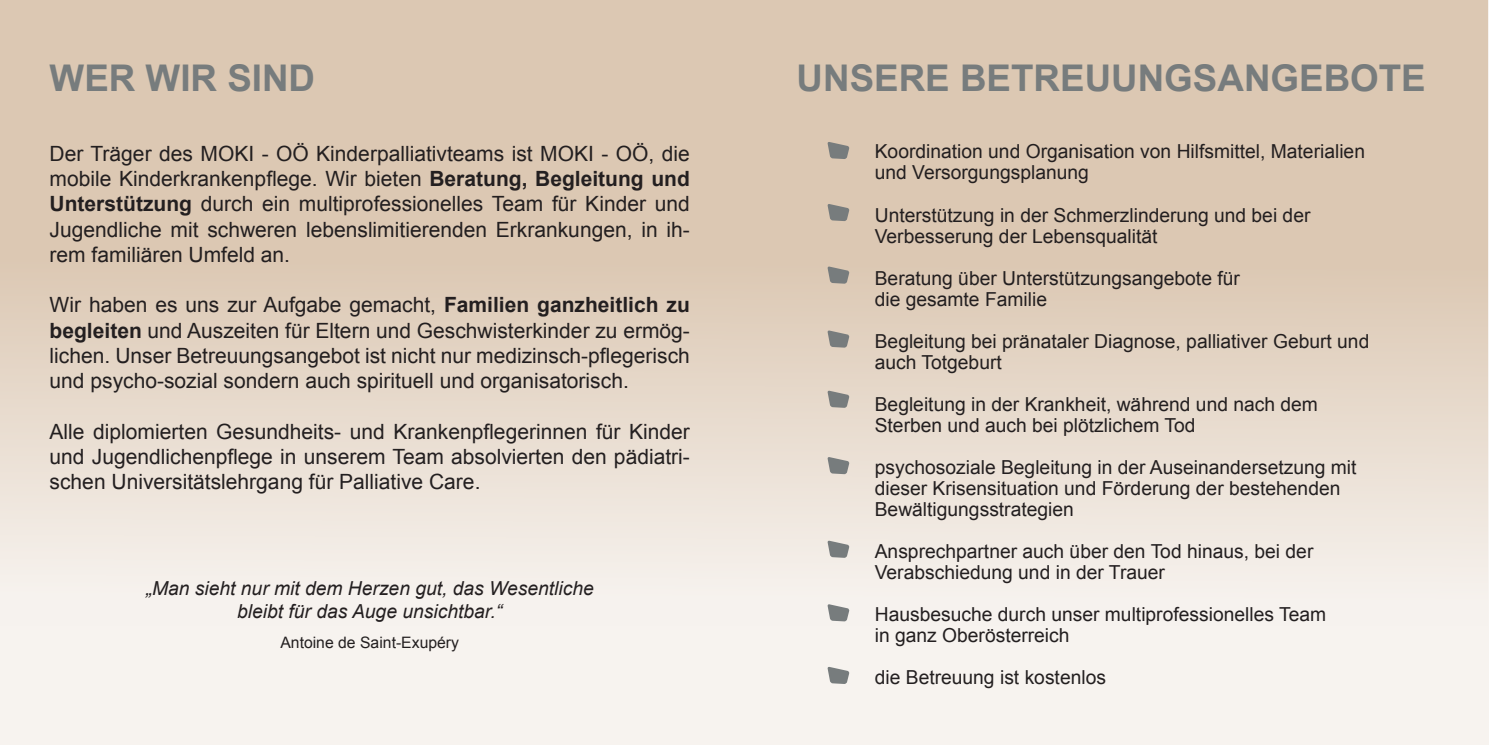
<style>
.page{position:relative;width:1489px;height:745px;background:#fff}
.page>*{position:absolute;margin:0;border:0;box-sizing:border-box;transform-origin:0 0}
.t1{font:700 36.75px "Arial";color:#777c7d}
.t2{font:21px/25.2px "Arial";color:#231f20;text-align:justify}
.t3{font:19.25px/21px "Arial";color:#231f20}
.t4{font:italic 19.25px/23.1px "Arial";color:#231f20;text-align:center}
.t5{font:15.75px "Arial";color:#231f20}
.s1{font-weight:700}
</style>
<div class="page">
<div style="left:0;top:0;width:1488px;height:744px;background:#f7f3ef"></div>
<div style="left:0;top:0;width:1487px;height:625px;background:linear-gradient(to bottom,#d5bda4,#f3ede7)"></div>
<svg style="left:827px;top:142px;width:22px;height:17px"></svg>
<svg style="left:827px;top:204px;width:22px;height:17px"></svg>
<svg style="left:827px;top:266px;width:22px;height:17px"></svg>
<svg style="left:827px;top:330px;width:22px;height:17px"></svg>
<svg style="left:827px;top:603px;width:22px;height:18px"></svg>
<svg style="left:827px;top:390px;width:22px;height:17px"></svg>
<svg style="left:827px;top:540px;width:22px;height:17px"></svg>
<svg style="left:827px;top:667px;width:22px;height:16px"></svg>
<svg style="left:827px;top:456px;width:22px;height:18px"></svg>
<h1 class="t1" style="left:50px;top:64px;width:267px">WER WIR SIND</h1>
<h1 class="t1" style="left:796px;top:64px;width:630px">UNSERE BETREUUNGSANGEBOTE</h1>
<p class="t2" style="left:50px;top:143px;width:641px">Der Träger des MOKI - OÖ Kinderpalliativteams ist MOKI - OÖ, die mobile Kinderkrankenpflege. Wir bieten <span class="s1">Beratung, Begleitung und Unterstützung</span> durch ein multiprofessionelles Team für Kinder und Jugendliche mit schweren lebenslimitierenden Erkrankungen, in ih&shy;rem familiären Umfeld an.</p>
<p class="t2" style="left:50px;top:292px;width:641px">Wir haben es uns zur Aufgabe gemacht, <span class="s1">Familien ganzheitlich zu begleiten</span> und Auszeiten für Eltern und Geschwisterkinder zu ermög&shy;lichen. Unser Betreuungsangebot ist nicht nur medizinsch-pflegerisch und psycho-sozial sondern auch spirituell und organisatorisch.</p>
<p class="t2" style="left:50px;top:418px;width:641px">Alle diplomierten Gesundheits- und Krankenpflegerinnen für Kinder und Jugendlichenpflege in unserem Team absolvierten den pädiatri&shy;schen Universitätslehrgang für Palliative Care.</p>
<p class="t4" style="left:146px;top:578px;width:449px">„Man sieht nur mit dem Herzen gut, das Wesentliche bleibt für das Auge unsichtbar.“</p>
<p class="t5" style="left:280px;top:636px;width:180px">Antoine de Saint-Exupéry</p>
<p class="t3" style="left:874px;top:143px;width:491px">Koordination und Organisation von Hilfsmittel, Materialien und Versorgungsplanung</p>
<p class="t3" style="left:874px;top:206px;width:437px">Unterstützung in der Schmerzlinderung und bei der<br>Verbesserung der Lebensqualität</p>
<p class="t3" style="left:874px;top:269px;width:366px">Beratung über Unterstützungsangebote für die gesamte Familie</p>
<p class="t3" style="left:874px;top:332px;width:496px">Begleitung bei pränataler Diagnose, palliativer Geburt und auch Totgeburt</p>
<p class="t3" style="left:874px;top:395px;width:444px">Begleitung in der Krankheit, während und nach dem<br>Sterben und auch bei plötzlichem Tod</p>
<p class="t3" style="left:874px;top:458px;width:483px">psychosoziale Begleitung in der Auseinandersetzung mit dieser Krisensituation und Förderung der bestehenden<br>Bewältigungsstrategien</p>
<p class="t3" style="left:874px;top:542px;width:440px">Ansprechpartner auch über den Tod hinaus, bei der<br>Verabschiedung und in der Trauer</p>
<p class="t3" style="left:874px;top:605px;width:453px">Hausbesuche durch unser multiprofessionelles Team in ganz Oberösterreich</p>
<p class="t3" style="left:874px;top:668px;width:233px">die Betreuung ist kostenlos</p>
</div>
